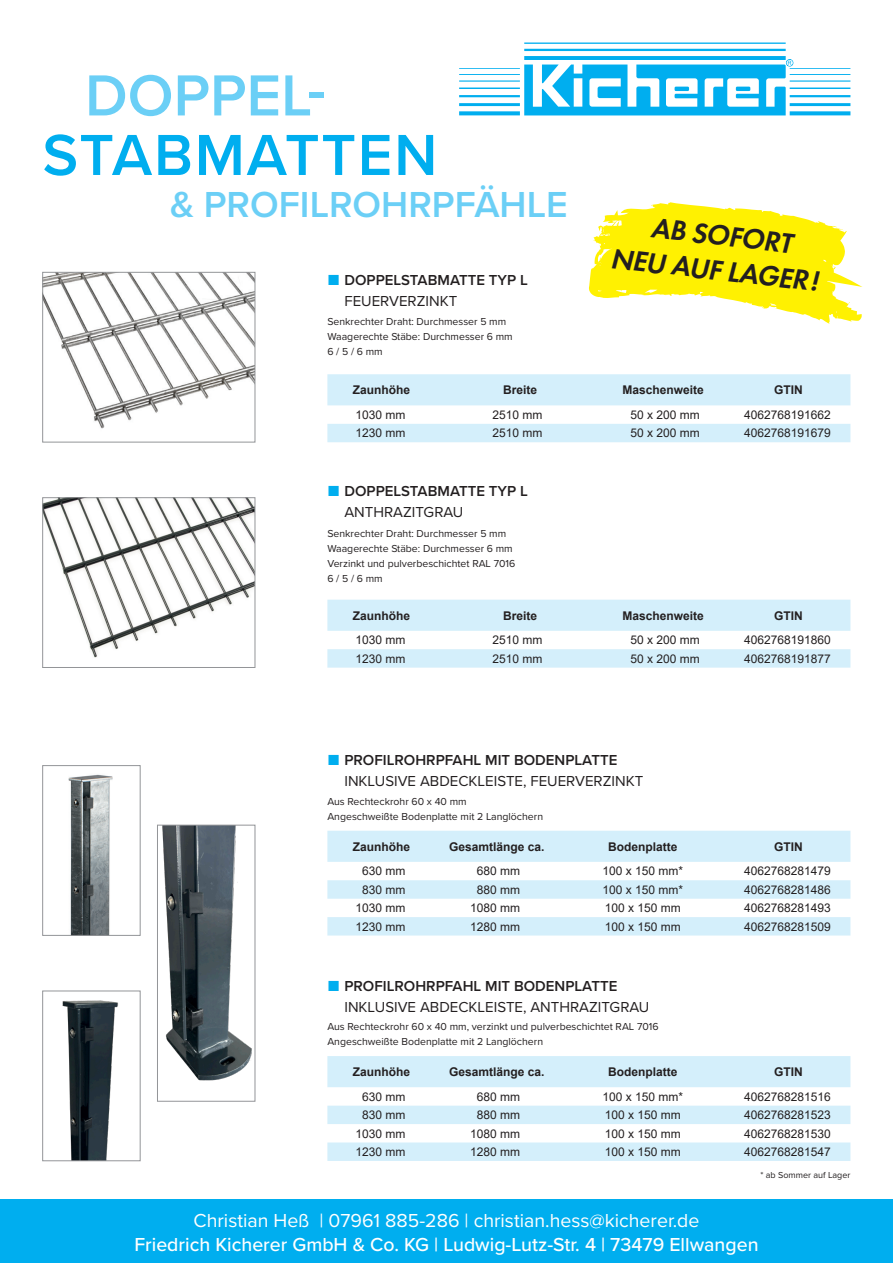
<style>
.page{position:relative;width:893px;height:1263px;background:#fff}
.page>*{position:absolute;margin:0;border:0;box-sizing:border-box;transform-origin:0 0}
.t1{font:600 60px "Proxima Nova";letter-spacing:.03em;color:#00aeef}
.t2{font:600 60px "Proxima Nova";color:#6bcff6}
.t3{font:600 37.5px "Proxima Nova";color:#6bcff6}
.t4{font:600 29.25px "Futura PT";color:#231f20}
.t5{font:500 19.5px "Proxima Nova";color:#fff}
.t6{font:19.5px "Proxima Nova";color:#fff}
.t7{font:15px/21px "Proxima Nova";color:#231f20}
.t8{font:600 15px/21px "Proxima Nova";color:#231f20}
.t9{font:12px "Arial";color:#231f20}
.t10{font:700 12px "Arial";color:#231f20}
.t11{font:10.5px/15px "Proxima Nova";color:#231f20}
.t12{font:9px "Proxima Nova";color:#231f20}
.s1{font-weight:400}
.s2{font-weight:600}
</style>
<div class="page">
<div style="left:0;top:1199px;width:893px;height:64px;background:#00aeef"></div>
<div style="left:327px;top:600px;width:523px;height:31px;background:#d4effb"></div>
<svg style="left:327px;top:649px;width:523px;height:19px;background:#d5effb"></svg>
<div style="left:327px;top:374px;width:523px;height:31px;background:#d4effb"></div>
<div style="left:327px;top:424px;width:523px;height:18px;background:#d4effb"></div>
<svg style="left:459px;top:43px;width:391px;height:72px"></svg>
<div style="left:327px;top:831px;width:523px;height:31px;background:#d4effb"></div>
<svg style="left:327px;top:880px;width:523px;height:55px"></svg>
<div style="left:327px;top:1056px;width:523px;height:31px;background:#d4effb"></div>
<svg style="left:327px;top:1106px;width:523px;height:55px"></svg>
<img style="left:45px;top:274px;width:208px;height:155px">
<div style="left:43px;top:272px;width:212px;height:170px;border:1px solid #939598"></div>
<img style="left:45px;top:499px;width:208px;height:159px">
<div style="left:43px;top:497px;width:212px;height:171px;border:1px solid #939598"></div>
<svg style="left:589px;top:202px;width:273px;height:122px"></svg>
<img style="left:68px;top:774px;width:45px;height:159px">
<img style="left:62px;top:1000px;width:57px;height:159px">
<div style="left:43px;top:991px;width:97px;height:170px;border:1px solid #939598"></div>
<img style="left:162px;top:827px;width:90px;height:254px">
<div style="left:157px;top:825px;width:98px;height:276px;border:1px solid #939598"></div>
<p class="t2" style="left:85px;top:51px;width:242px">DOPPEL-</p>
<p class="t1" style="left:43px;top:110px;width:396px">STABMATTEN</p>
<p class="t3" style="left:170px;top:176px;width:399px">&amp; PROFILROHRPFÄHLE</p>
<p class="t8" style="left:344px;top:269px;width:185px">DOPPELSTABMATTE TYP L<br><span class="s1">FEUERVERZINKT</span></p>
<p class="t11" style="left:327px;top:313px;width:187px">Senkrechter Draht: Durchmesser 5 mm<br>Waagerechte Stäbe: Durchmesser 6 mm<br>6 / 5 / 6 mm</p>
<p class="t4" style="left:654px;top:208px;width:143px;rotate:7deg">AB SOFORT</p>
<p class="t4" style="left:613px;top:239px;width:210px;rotate:7deg">NEU AUF LAGER!</p>
<p class="t10" style="left:353px;top:381px;width:59px">Zaunhöhe</p>
<p class="t10" style="left:503px;top:381px;width:36px">Breite</p>
<p class="t10" style="left:622px;top:381px;width:83px">Maschenweite</p>
<p class="t10" style="left:774px;top:381px;width:30px">GTIN</p>
<p class="t9" style="left:356px;top:406px;width:52px">1030 mm</p>
<p class="t9" style="left:492px;top:406px;width:52px">2510 mm</p>
<p class="t9" style="left:630px;top:406px;width:71px">50 x 200 mm</p>
<p class="t9" style="left:744px;top:406px;width:88px">4062768191662</p>
<p class="t9" style="left:356px;top:425px;width:52px">1230 mm</p>
<p class="t9" style="left:492px;top:425px;width:52px">2510 mm</p>
<p class="t9" style="left:630px;top:425px;width:71px">50 x 200 mm</p>
<p class="t9" style="left:744px;top:425px;width:88px">4062768191679</p>
<p class="t8" style="left:344px;top:480px;width:185px">DOPPELSTABMATTE TYP L<br><span class="s1">ANTHRAZITGRAU</span></p>
<p class="t11" style="left:327px;top:525px;width:189px">Senkrechter Draht: Durchmesser 5 mm<br>Waagerechte Stäbe: Durchmesser 6 mm<br>Verzinkt und pulverbeschichtet RAL 7016<br>6 / 5 / 6 mm</p>
<p class="t10" style="left:353px;top:607px;width:59px">Zaunhöhe</p>
<p class="t10" style="left:503px;top:607px;width:36px">Breite</p>
<p class="t10" style="left:622px;top:607px;width:83px">Maschenweite</p>
<p class="t10" style="left:774px;top:607px;width:30px">GTIN</p>
<p class="t9" style="left:356px;top:632px;width:52px">1030 mm</p>
<p class="t9" style="left:492px;top:632px;width:52px">2510 mm</p>
<p class="t9" style="left:630px;top:632px;width:71px">50 x 200 mm</p>
<p class="t9" style="left:744px;top:632px;width:88px">4062768191860</p>
<p class="t9" style="left:356px;top:650px;width:52px">1230 mm</p>
<p class="t9" style="left:492px;top:650px;width:52px">2510 mm</p>
<p class="t9" style="left:630px;top:650px;width:71px">50 x 200 mm</p>
<p class="t9" style="left:744px;top:650px;width:88px">4062768191877</p>
<p class="t7" style="left:344px;top:749px;width:300px"><span class="s2">PROFILROHRPFAHL MIT BODENPLATTE<br></span>INKLUSIVE ABDECKLEISTE, FEUERVERZINKT</p>
<p class="t11" style="left:327px;top:794px;width:141px">Aus Rechteckrohr 60 x 40 mm</p>
<p class="t11" style="left:327px;top:809px;width:217px">Angeschweißte Bodenplatte mit 2 Langlöchern</p>
<p class="t10" style="left:353px;top:838px;width:59px">Zaunhöhe</p>
<p class="t10" style="left:449px;top:838px;width:97px">Gesamtlänge ca.</p>
<p class="t10" style="left:608px;top:838px;width:71px">Bodenplatte</p>
<p class="t10" style="left:774px;top:838px;width:30px">GTIN</p>
<p class="t9" style="left:362px;top:863px;width:45px">630 mm</p>
<p class="t9" style="left:477px;top:863px;width:45px">680 mm</p>
<p class="t9" style="left:602px;top:863px;width:82px">100 x 150 mm*</p>
<p class="t9" style="left:744px;top:863px;width:88px">4062768281479</p>
<p class="t9" style="left:362px;top:881px;width:45px">830 mm</p>
<p class="t9" style="left:477px;top:881px;width:45px">880 mm</p>
<p class="t9" style="left:602px;top:881px;width:82px">100 x 150 mm*</p>
<p class="t9" style="left:744px;top:881px;width:88px">4062768281486</p>
<p class="t9" style="left:356px;top:900px;width:52px">1030 mm</p>
<p class="t9" style="left:470px;top:900px;width:52px">1080 mm</p>
<p class="t9" style="left:605px;top:900px;width:78px">100 x 150 mm</p>
<p class="t9" style="left:744px;top:900px;width:88px">4062768281493</p>
<p class="t9" style="left:356px;top:918px;width:52px">1230 mm</p>
<p class="t9" style="left:470px;top:918px;width:52px">1280 mm</p>
<p class="t9" style="left:605px;top:918px;width:78px">100 x 150 mm</p>
<p class="t9" style="left:744px;top:918px;width:88px">4062768281509</p>
<p class="t7" style="left:344px;top:974px;width:306px"><span class="s2">PROFILROHRPFAHL MIT BODENPLATTE<br></span>INKLUSIVE ABDECKLEISTE, ANTHRAZITGRAU</p>
<p class="t11" style="left:327px;top:1019px;width:333px">Aus Rechteckrohr 60 x 40 mm, verzinkt und pulverbeschichtet RAL 7016</p>
<p class="t11" style="left:327px;top:1034px;width:217px">Angeschweißte Bodenplatte mit 2 Langlöchern</p>
<p class="t10" style="left:353px;top:1063px;width:59px">Zaunhöhe</p>
<p class="t10" style="left:449px;top:1063px;width:97px">Gesamtlänge ca.</p>
<p class="t10" style="left:608px;top:1063px;width:71px">Bodenplatte</p>
<p class="t10" style="left:774px;top:1063px;width:30px">GTIN</p>
<p class="t9" style="left:362px;top:1088px;width:45px">630 mm</p>
<p class="t9" style="left:477px;top:1088px;width:45px">680 mm</p>
<p class="t9" style="left:602px;top:1088px;width:82px">100 x 150 mm*</p>
<p class="t9" style="left:744px;top:1088px;width:88px">4062768281516</p>
<p class="t9" style="left:362px;top:1107px;width:45px">830 mm</p>
<p class="t9" style="left:477px;top:1107px;width:45px">880 mm</p>
<p class="t9" style="left:605px;top:1107px;width:78px">100 x 150 mm</p>
<p class="t9" style="left:744px;top:1107px;width:88px">4062768281523</p>
<p class="t9" style="left:356px;top:1125px;width:52px">1030 mm</p>
<p class="t9" style="left:470px;top:1125px;width:52px">1080 mm</p>
<p class="t9" style="left:605px;top:1125px;width:78px">100 x 150 mm</p>
<p class="t9" style="left:744px;top:1125px;width:88px">4062768281530</p>
<p class="t9" style="left:356px;top:1143px;width:52px">1230 mm</p>
<p class="t9" style="left:470px;top:1143px;width:52px">1280 mm</p>
<p class="t9" style="left:605px;top:1143px;width:78px">100 x 150 mm</p>
<p class="t9" style="left:744px;top:1143px;width:88px">4062768281547</p>
<p class="t12" style="left:760px;top:1168px;width:91px">* ab Sommer auf Lager</p>
<p class="t6" style="left:194px;top:1206px;width:507px">Christian Heß | 07961 885-286 | christian.hess@kicherer.de</p>
<p class="t5" style="left:134px;top:1229px;width:626px">Friedrich Kicherer GmbH &amp; Co. KG | Ludwig-Lutz-Str. 4 | 73479 Ellwangen</p>
</div>
